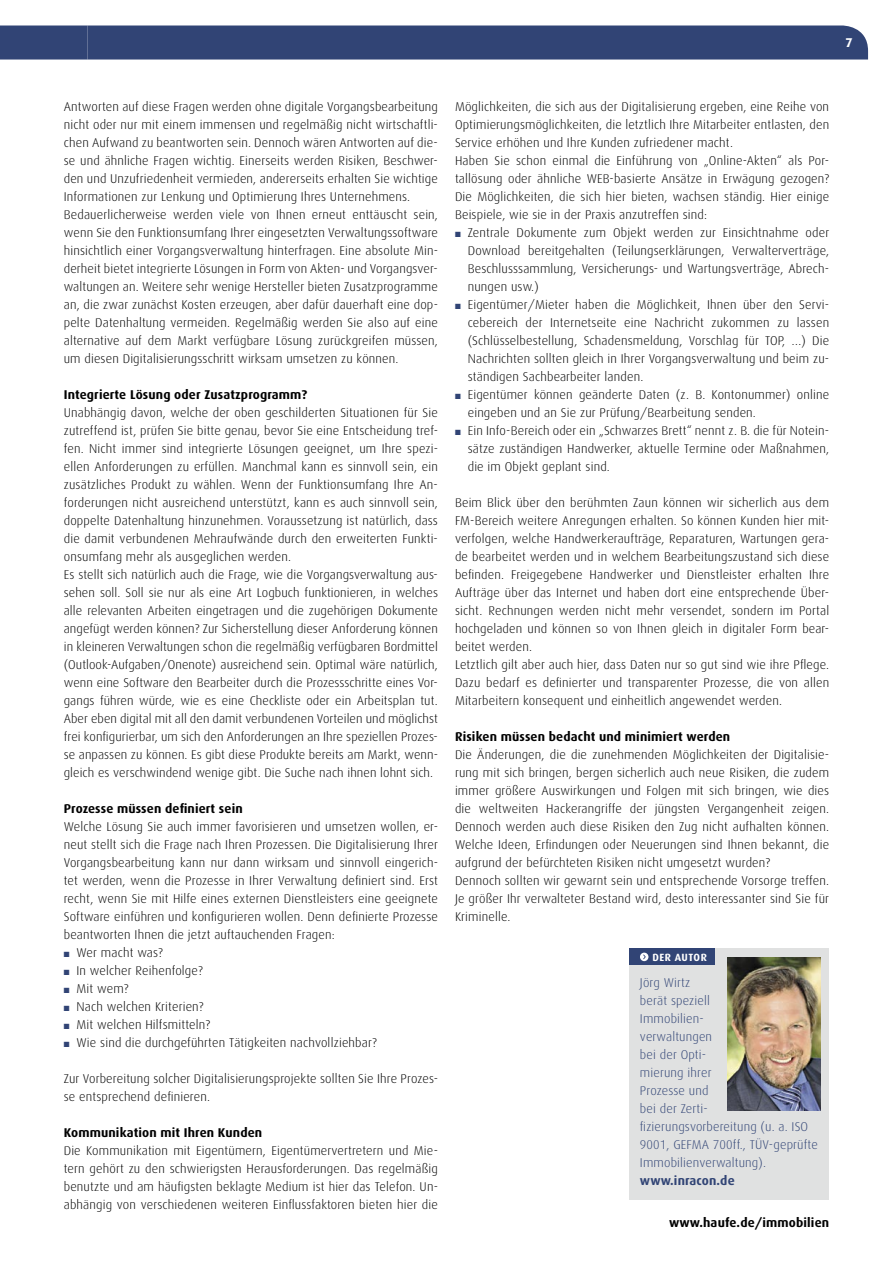
<style>
.page{position:relative;width:893px;height:1263px;background:#fff}
.page>*{position:absolute;margin:0;border:0;box-sizing:border-box;transform-origin:0 0}
.t1{font:300 12.75px/18px "Dax";letter-spacing:.01em;color:#000}
.t2{font:300 12.75px/18px "Dax";letter-spacing:.01em;color:#314475}
.t3{font:700 12.75px "Dax";letter-spacing:.01em;color:#000}
.t4{font:700 12.75px "Dax";letter-spacing:.01em;color:#314475}
.t5{font:700 12.75px "Dax";color:#fff}
.t6{font:700 10.5px "Dax";letter-spacing:.05em;color:#fff}
.t7{font:7.5px "Zapf Dingbats";color:#314475}
</style>
<div class="page">
<div style="left:0;top:26px;width:868px;height:34px;background:#314475"></div>
<div style="left:629px;top:948px;width:200px;height:252px;background:#e0e1e1"></div>
<div style="left:629px;top:948px;width:85px;height:17px;background:#314475"></div>
<svg style="left:640px;top:953px;width:8px;height:8px"></svg>
<img style="left:727px;top:957px;width:94px;height:153px">
<p class="t5" style="left:845px;top:35px;width:9px">7</p>
<p class="t1" style="left:64px;top:98px;width:376px">Antworten auf diese Fragen werden ohne digitale Vorgangsbearbeitung nicht oder nur mit einem immensen und regelmäßig nicht wirtschaftli&shy;chen Aufwand zu beantworten sein. Dennoch wären Antworten auf die&shy;se und ähnliche Fragen wichtig. Einerseits werden Risiken, Beschwer&shy;den und Unzufriedenheit vermieden, andererseits erhalten Sie wichtige Informationen zur Lenkung und Optimierung Ihres Unternehmens.<br>Bedauerlicherweise werden viele von Ihnen erneut enttäuscht sein, wenn Sie den Funktionsumfang Ihrer eingesetzten Verwaltungssoftware hinsichtlich einer Vorgangsverwaltung hinterfragen. Eine absolute Min&shy;derheit bietet integrierte Lösungen in Form von Akten- und Vorgangsver&shy;waltungen an. Weitere sehr wenige Hersteller bieten Zusatzprogramme an, die zwar zunächst Kosten erzeugen, aber dafür dauerhaft eine dop&shy;pelte Datenhaltung vermeiden. Regelmäßig werden Sie also auf eine alternative auf dem Markt verfügbare Lösung zurückgreifen müssen, um diesen Digitalisierungsschritt wirksam umsetzen zu können.</p>
<p class="t3" style="left:64px;top:388px;width:245px">Integrierte Lösung oder Zusatzprogramm?</p>
<p class="t1" style="left:64px;top:404px;width:376px">Unabhängig davon, welche der oben geschilderten Situationen für Sie zutreffend ist, prüfen Sie bitte genau, bevor Sie eine Entscheidung tref&shy;fen. Nicht immer sind integrierte Lösungen geeignet, um Ihre spezi&shy;ellen Anforderungen zu erfüllen. Manchmal kann es sinnvoll sein, ein zusätzliches Produkt zu wählen. Wenn der Funktionsumfang Ihre An&shy;forderungen nicht ausreichend unterstützt, kann es auch sinnvoll sein, doppelte Datenhaltung hinzunehmen. Voraussetzung ist natürlich, dass die damit verbundenen Mehraufwände durch den erweiterten Funkti&shy;onsumfang mehr als ausgeglichen werden.<br>Es stellt sich natürlich auch die Frage, wie die Vorgangsverwaltung aus&shy;sehen soll. Soll sie nur als eine Art Logbuch funktionieren, in welches alle relevanten Arbeiten eingetragen und die zugehörigen Dokumente angefügt werden können? Zur Sicherstellung dieser Anforderung können in kleineren Verwaltungen schon die regelmäßig verfügbaren Bordmittel (Outlook-Aufgaben/Onenote) ausreichend sein. Optimal wäre natürlich, wenn eine Software den Bearbeiter durch die Prozessschritte eines Vor&shy;gangs führen würde, wie es eine Checkliste oder ein Arbeitsplan tut.<br>Aber eben digital mit all den damit verbundenen Vorteilen und möglichst frei konfigurierbar, um sich den Anforderungen an Ihre speziellen Prozes&shy;se anpassen zu können. Es gibt diese Produkte bereits am Markt, wenn&shy;gleich es verschwindend wenige gibt. Die Suche nach ihnen lohnt sich.</p>
<p class="t3" style="left:64px;top:802px;width:181px">Prozesse müssen definiert sein</p>
<p class="t1" style="left:64px;top:818px;width:376px">Welche Lösung Sie auch immer favorisieren und umsetzen wollen, er-</p>
<p class="t1" style="left:64px;top:836px;width:376px">neut stellt sich die Frage nach Ihren Prozessen. Die Digitalisierung Ihrer</p>
<p class="t1" style="left:64px;top:854px;width:376px">Vorgangsbearbeitung kann nur dann wirksam und sinnvoll eingerich-</p>
<p class="t1" style="left:64px;top:872px;width:376px">tet werden, wenn die Prozesse in Ihrer Verwaltung definiert sind. Erst</p>
<p class="t1" style="left:64px;top:890px;width:376px">recht, wenn Sie mit Hilfe eines externen Dienstleisters eine geeignete</p>
<p class="t1" style="left:64px;top:908px;width:376px">Software einführen und konfigurieren wollen. Denn definierte Prozesse</p>
<p class="t1" style="left:64px;top:926px;width:272px">beantworten Ihnen die jetzt auftauchenden Fragen:</p>
<p class="t1" style="left:77px;top:944px;width:88px">Wer macht was?</p>
<p class="t1" style="left:77px;top:962px;width:128px">In welcher Reihenfolge?</p>
<p class="t1" style="left:77px;top:980px;width:54px">Mit wem?</p>
<p class="t1" style="left:77px;top:998px;width:129px">Nach welchen Kriterien?</p>
<p class="t1" style="left:77px;top:1016px;width:135px">Mit welchen Hilfsmitteln?</p>
<p class="t1" style="left:77px;top:1034px;width:302px">Wie sind die durchgeführten Tätigkeiten nachvollziehbar?</p>
<p class="t1" style="left:64px;top:1070px;width:376px">Zur Vorbereitung solcher Digitalisierungsprojekte sollten Sie Ihre Prozes&shy;se entsprechend definieren.</p>
<p class="t3" style="left:64px;top:1126px;width:200px">Kommunikation mit Ihren Kunden</p>
<p class="t1" style="left:64px;top:1142px;width:376px;text-align:justify">Die Kommunikation mit Eigentümern, Eigentümervertretern und Mie&shy;tern gehört zu den schwierigsten Herausforderungen. Das regelmäßig benutzte und am häufigsten beklagte Medium ist hier das Telefon. Un&shy;abhängig von verschiedenen weiteren Einflussfaktoren bieten hier die</p>
<p class="t7" style="left:64px;top:951px;width:7px">■</p>
<p class="t7" style="left:64px;top:969px;width:7px">■</p>
<p class="t7" style="left:64px;top:987px;width:7px">■</p>
<p class="t7" style="left:64px;top:1005px;width:7px">■</p>
<p class="t7" style="left:64px;top:1023px;width:7px">■</p>
<p class="t7" style="left:64px;top:1041px;width:7px">■</p>
<p class="t1" style="left:455px;top:98px;width:376px">Möglichkeiten, die sich aus der Digitalisierung ergeben, eine Reihe von Optimierungsmöglichkeiten, die letztlich Ihre Mitarbeiter entlasten, den Service erhöhen und Ihre Kunden zufriedener macht.<br>Haben Sie schon einmal die Einführung von „Online-Akten“ als Por&shy;tallösung oder ähnliche WEB-basierte Ansätze in Erwägung gezogen?<br>Die Möglichkeiten, die sich hier bieten, wachsen ständig. Hier einige Beispiele, wie sie in der Praxis anzutreffen sind:</p>
<p class="t1" style="left:468px;top:224px;width:363px">Zentrale Dokumente zum Objekt werden zur Einsichtnahme oder Download bereitgehalten (Teilungserklärungen, Verwalterverträge, Beschlusssammlung, Versicherungs- und Wartungsverträge, Abrech&shy;nungen usw.)<br>Eigentümer/Mieter haben die Möglichkeit, Ihnen über den Servi&shy;cebereich der Internetseite eine Nachricht zukommen zu lassen (Schlüsselbestellung, Schadensmeldung, Vorschlag für TOP, …) Die Nachrichten sollten gleich in Ihrer Vorgangsverwaltung und beim zu&shy;ständigen Sachbearbeiter landen.<br>Eigentümer können geänderte Daten (z. B. Kontonummer) online eingeben und an Sie zur Prüfung/Bearbeitung senden.<br>Ein Info-Bereich oder ein „Schwarzes Brett“ nennt z. B. die für Notein&shy;sätze zuständigen Handwerker, aktuelle Termine oder Maßnahmen, die im Objekt geplant sind.</p>
<p class="t1" style="left:455px;top:494px;width:376px">Beim Blick über den berühmten Zaun können wir sicherlich aus dem FM-Bereich weitere Anregungen erhalten. So können Kunden hier mit&shy;verfolgen, welche Handwerkeraufträge, Reparaturen, Wartungen gera&shy;de bearbeitet werden und in welchem Bearbeitungszustand sich diese befinden. Freigegebene Handwerker und Dienstleister erhalten Ihre Aufträge über das Internet und haben dort eine entsprechende Über&shy;sicht. Rechnungen werden nicht mehr versendet, sondern im Portal hochgeladen und können so von Ihnen gleich in digitaler Form bear&shy;beitet werden.<br>Letztlich gilt aber auch hier, dass Daten nur so gut sind wie ihre Pflege.<br>Dazu bedarf es definierter und transparenter Prozesse, die von allen Mitarbeitern konsequent und einheitlich angewendet werden.</p>
<p class="t3" style="left:455px;top:730px;width:277px">Risiken müssen bedacht und minimiert werden</p>
<p class="t1" style="left:455px;top:746px;width:376px">Die Änderungen, die die zunehmenden Möglichkeiten der Digitalisie&shy;rung mit sich bringen, bergen sicherlich auch neue Risiken, die zudem immer größere Auswirkungen und Folgen mit sich bringen, wie dies die weltweiten Hackerangriffe der jüngsten Vergangenheit zeigen.<br>Dennoch werden auch diese Risiken den Zug nicht aufhalten können.<br>Welche Ideen, Erfindungen oder Neuerungen sind Ihnen bekannt, die aufgrund der befürchteten Risiken nicht umgesetzt wurden?<br>Dennoch sollten wir gewarnt sein und entsprechende Vorsorge treffen.<br>Je größer Ihr verwalteter Bestand wird, desto interessanter sind Sie für Kriminelle.</p>
<p class="t7" style="left:455px;top:231px;width:7px">■</p>
<p class="t7" style="left:455px;top:303px;width:7px">■</p>
<p class="t7" style="left:455px;top:393px;width:7px">■</p>
<p class="t7" style="left:455px;top:429px;width:7px">■</p>
<p class="t6" style="left:652px;top:951px;width:56px">DER AUTOR</p>
<p class="t2" style="left:640px;top:973px;width:179px">Jörg Wirtz<br>berät speziell<br>Immobilien-<br>verwaltungen<br>bei der Opti-<br>mierung ihrer<br>Prozesse und<br>bei der Zerti&shy;fizierungsvorbereitung (u. a. ISO<br>9001, GEFMA 700ff., TÜV-geprüfte<br>Immobilienverwaltung).</p>
<p class="t4" style="left:640px;top:1173px;width:96px">www.inracon.de</p>
<p class="t3" style="left:669px;top:1216px;width:162px">www.haufe.de/immobilien</p>
</div>
